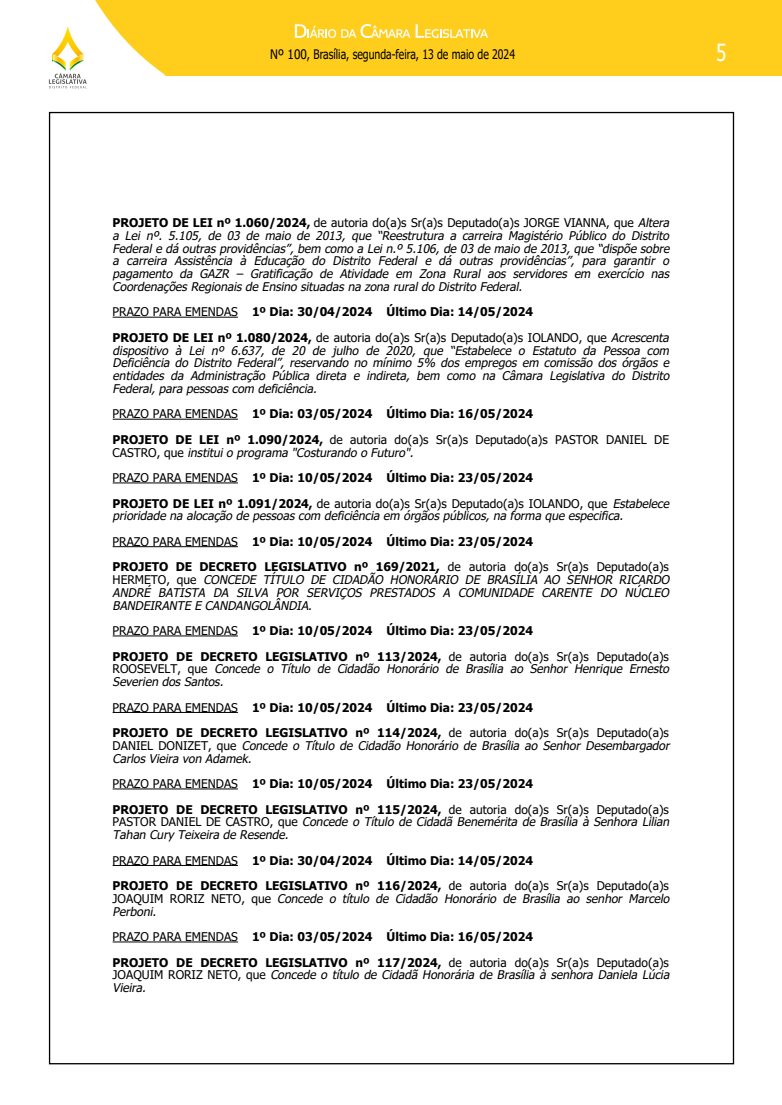
<style>
.page{position:relative;width:782px;height:1105px;background:#fff}
.page>*{position:absolute;margin:0;border:0;box-sizing:border-box;transform-origin:0 0}
.t1{font:23.6px "Tahoma";color:#fff;scale:.8 1}
.t2{font:13.1px "Tahoma";color:#000;scale:.9 1}
.t3{font:italic 12px/12.7px "Tahoma";color:#000}
.t4{font:700 12px/25.5px "Tahoma";color:#000}
.t5{font:12px/25.5px "Tahoma";color:#000}
.s1{font-weight:700;font-style:normal}
.s2{font-style:normal}
.s3{font-weight:400}
.s4{font-weight:400;font-style:italic}
.s5{font-weight:700}
.s6{font-style:italic}
</style>
<div class="page">
<div style="left:0;top:0;width:781px;height:75px;background:#ffcd1c"></div>
<svg style="left:0;top:0;width:165px;height:89px"></svg>
<svg style="left:295px;top:24px;width:193px;height:14px"></svg>
<hr style="left:113px;top:317px;width:125px;height:1px;background:#000">
<hr style="left:113px;top:419px;width:125px;height:1px;background:#000">
<hr style="left:113px;top:483px;width:125px;height:1px;background:#000">
<hr style="left:113px;top:546px;width:125px;height:1px;background:#000">
<hr style="left:113px;top:636px;width:125px;height:1px;background:#000">
<hr style="left:113px;top:712px;width:125px;height:1px;background:#000">
<hr style="left:113px;top:789px;width:125px;height:1px;background:#000">
<hr style="left:113px;top:865px;width:125px;height:1px;background:#000">
<hr style="left:113px;top:942px;width:125px;height:1px;background:#000">
<p class="t2" style="left:270px;top:46px;width:273px">Nº 100, Brasília, segunda-feira, 13 de maio de 2024</p>
<h1 class="t1" style="left:715px;top:36px;width:14px">5</h1>
<p class="t3" style="left:113px;top:217px;width:561px;text-align:justify"><span class="s1">PROJETO DE LEI nº 1.060/2024,</span> <span class="s2">de autoria do(a)s Sr(a)s Deputado(a)s JORGE VIANNA, que</span> Altera a Lei nº. 5.105, de 03 de maio de 2013, que “Reestrutura a carreira Magistério Público do Distrito Federale dá outrasprovidências”,bem como a Lein.º5.106,de 03 de maio de 2013,que “dispõe sobre a carreira Assistência à Educação do Distrito Federal e dá outras providências”, para garantir o pagamento da GAZR – Gratificação de Atividade em Zona Rural aos servidores em exercício nas CoordenaçõesRegionaisde Ensino situadasna zona ruraldo Distrito Federal.</p>
<p class="t4" style="left:113px;top:300px;width:561px"><span class="s3">PRAZO PARA EMENDAS</span> 1º Dia: 30/04/2024 Último Dia: 14/05/2024<br>PROJETO DE LEI nº 1.080/2024, <span class="s3">de autoria do(a)s Sr(a)s Deputado(a)s IOLANDO, que</span> <span class="s4">Acrescenta</span></p>
<p class="t3" style="left:113px;top:345px;width:561px;text-align:justify">dispositivo à Lei nº 6.637, de 20 de j ulho de 2020, que “Estabelece o Estatuto da Pessoa com Deficiência do Distrito Federal”, reservando no mínimo 5% dos empregos em comissão dos órgãos e entidades da Administração Pública direta e indireta, bem como na Câmara Legislativa do Distrito Federal,para pessoascom deficiência.</p>
<p class="t5" style="left:113px;top:402px;width:557px">PRAZO PARA EMENDAS <span class="s5">1º Dia: 03/05/2024 Último Dia: 16/05/2024<br>PROJETO DE LEI nº 1.090/2024,</span> de autoria do(a)s Sr(a)s Deputado(a)s PASTOR DANIEL DE</p>
<p class="t5" style="left:113px;top:440px;width:561px">CA S T RO , q u e <span class="s6">instituio programa "Costurando o Futuro".<br></span>PRAZO PARA EMENDAS <span class="s5">1º Dia: 10/05/2024 Último Dia: 23/05/2024<br>PROJETO DE LEI nº 1.091/2024,</span> de autoria do(a)s Sr(a)s Deputado(a)s IOLANDO, que <span class="s6">Estabelece</span></p>
<p class="t3" style="left:113px;top:504px;width:557px;line-height:25.5px">prioridade na alocação de pessoascom deficiência em órgãospúblicos,na forma que especifica.<br><span class="s2">PRAZO PARA EMENDAS</span> <span class="s1">1º Dia: 10/05/2024 Último Dia: 23/05/2024<br>PROJETO DE DECRETO LEGISLATIVO nº 169/2021,</span> <span class="s2">de autoria do(a)s Sr(a)s Deputado(a)s</span></p>
<p class="t3" style="left:113px;top:574px;width:561px;text-align:justify"><span class="s2">H E R M E T O , q u e</span> CONCEDE TÍTULO DE CIDADÃO HONORÁRIO DE BRASÍLIA AO SENHOR RICARDO ANDRÉ BATISTA DA SILVA POR SERVIÇOS PRESTADOS A COMUNIDADE CARENTE DO NÚCLEO BANDEIRANTE E CANDANGOLÂNDIA.</p>
<p class="t4" style="left:113px;top:619px;width:557px"><span class="s3">PRAZO PARA EMENDAS</span> 1º Dia: 10/05/2024 Último Dia: 23/05/2024<br>PROJETO DE DECRETO LEGISLATIVO nº 113/2024, <span class="s3">de autoria do(a)s Sr(a)s Deputado(a)s</span></p>
<p class="t3" style="left:113px;top:663px;width:561px"><span class="s2">R O O S E V E L T , q u e</span> Concede o Título de Cidadão Honorário de Brasília ao Senhor Henrique Ernesto<br>Severien dosSantos.</p>
<p class="t4" style="left:113px;top:695px;width:557px"><span class="s3">PRAZO PARA EMENDAS</span> 1º Dia: 10/05/2024 Último Dia: 23/05/2024<br>PROJETO DE DECRETO LEGISLATIVO nº 114/2024, <span class="s3">de autoria do(a)s Sr(a)s Deputado(a)s</span></p>
<p class="t3" style="left:113px;top:740px;width:561px"><span class="s2">D A N I E L D O N I Z E T , q u e</span> Concede o Título de Cidadão Honorário de Brasília ao Senhor Desembargador<br>CarlosVieira von Adamek.</p>
<p class="t4" style="left:113px;top:772px;width:557px"><span class="s3">PRAZO PARA EMENDAS</span> 1º Dia: 10/05/2024 Último Dia: 23/05/2024<br>PROJETO DE DECRETO LEGISLATIVO nº 115/2024, <span class="s3">de autoria do(a)s Sr(a)s Deputado(a)s</span></p>
<p class="t3" style="left:113px;top:816px;width:561px"><span class="s2">PA S T O R D A N I E L D E CA S T R O , q u e</span> Concede o Título de Cidadã Benemérita de Brasília à Senhora Lilian<br>Tahan CuryTeixeira de Resende.</p>
<p class="t4" style="left:113px;top:848px;width:557px"><span class="s3">PRAZO PARA EMENDAS</span> 1º Dia: 30/04/2024 Último Dia: 14/05/2024<br>PROJETO DE DECRETO LEGISLATIVO nº 116/2024, <span class="s3">de autoria do(a)s Sr(a)s Deputado(a)s</span></p>
<p class="t3" style="left:113px;top:893px;width:561px"><span class="s2">J O A Q U I M R O R I Z N E T O , q u e</span> Concede o título de Cidadão Honorário de Brasília ao senhor Marcelo<br>Perboni.</p>
<p class="t4" style="left:113px;top:925px;width:557px"><span class="s3">PRAZO PARA EMENDAS</span> 1º Dia: 03/05/2024 Último Dia: 16/05/2024<br>PROJETO DE DECRETO LEGISLATIVO nº 117/2024, <span class="s3">de autoria do(a)s Sr(a)s Deputado(a)s</span></p>
<p class="t3" style="left:113px;top:969px;width:561px"><span class="s2">J O A Q U I M R O R I Z N E T O , q u e</span> Concede o título de Cidadã Honorária de Brasília à senhora Daniela Lúcia<br>Vieira.</p>
</div>
